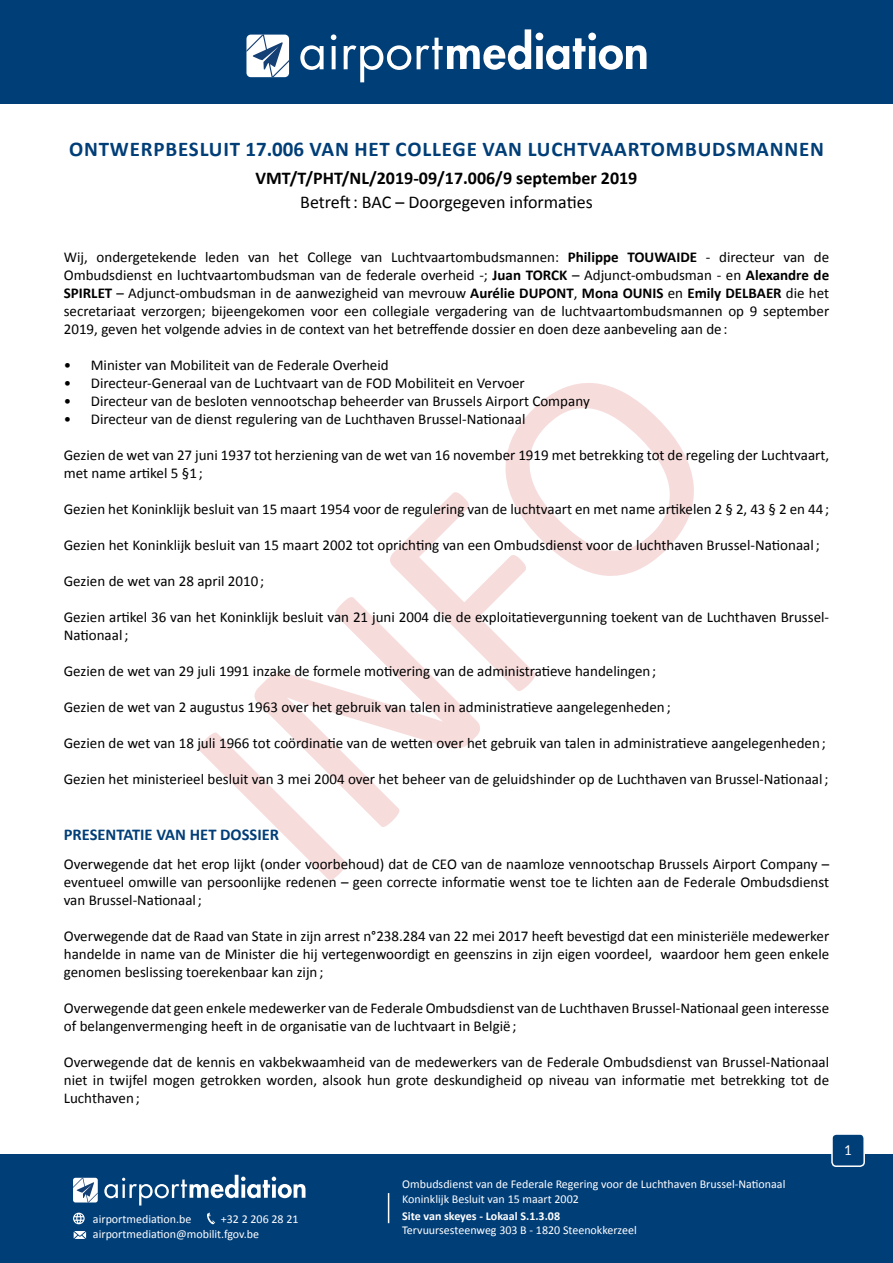
<style>
.page{position:relative;width:893px;height:1263px;background:#fff}
.page>*{position:absolute;margin:0;border:0;box-sizing:border-box;transform-origin:0 0}
.t1{font:700 21px "Calibri";letter-spacing:.04em;color:#003e78}
.t2{font:700 18px "Calibri";color:#000}
.t3{font:18px "Calibri";letter-spacing:-.005em;color:#000}
.t4{font:700 16.5px "Calibri";color:#003e78}
.t5{font:15px/18px "Calibri";color:#000;text-align:justify}
.t6{font:13.5px "Lato";color:#fff}
.t7{font:12px/14.4px "Calibri";color:#fff}
.t8{font:700 12px "Calibri";color:#fff}
.s1{font-weight:700}
</style>
<div class="page">
<div style="left:0;top:1154px;width:893px;height:109px;background:#003e78"></div>
<hr style="left:388px;top:1193px;width:1px;height:30px;background:#fff">
<svg style="left:74px;top:1231px;width:12px;height:8px"></svg>
<svg style="left:73px;top:1213px;width:12px;height:11px"></svg>
<svg style="left:207px;top:1212px;width:8px;height:12px"></svg>
<svg style="left:104px;top:1175px;width:201px;height:30px"></svg>
<svg style="left:73px;top:1178px;width:25px;height:24px"></svg>
<div style="left:832px;top:1134px;width:32px;height:32px;background:#003e78;border-radius:4px"></div>
<div style="left:831px;top:1133px;width:34px;height:34px;border:2px solid #fff;border-radius:4px"></div>
<svg style="left:199px;top:383px;width:495px;height:497px"></svg>
<div style="left:0;top:0;width:893px;height:104px;background:#003e78"></div>
<svg style="left:300px;top:45px;width:24px;height:25px"></svg>
<svg style="left:331px;top:34px;width:5px;height:35px"></svg>
<svg style="left:344px;top:45px;width:67px;height:37px"></svg>
<svg style="left:417px;top:29px;width:229px;height:41px"></svg>
<svg style="left:246px;top:35px;width:43px;height:42px;background:#c4cfdc"></svg>
<h1 class="t1" style="left:69px;top:134px;width:756px">ONTWERPBESLUIT 17.006 VAN HET COLLEGE VAN LUCHTVAARTOMBUDSMANNEN</h1>
<p class="t2" style="left:256px;top:165px;width:383px">VMT/T/PHT/NL/2019-09/17.006/9 september 2019</p>
<p class="t3" style="left:300px;top:191px;width:294px">Betreft : BAC – Doorgegeven informaties</p>
<p class="t5" style="left:64px;top:247px;width:767px">Wij, ondergetekende leden van het College van Luchtvaartombudsmannen: <span class="s1">Philippe TOUWAIDE</span> - directeur van de Ombudsdienst en luchtvaartombudsman van de federale overheid -; <span class="s1">Juan TORCK</span> – Adjunct-ombudsman - en <span class="s1">Alexandre de SPIRLET</span> – Adjunct-ombudsman in de aanwezigheid van mevrouw <span class="s1">Aurélie DUPONT</span>, <span class="s1">Mona OUNIS</span> en <span class="s1">Emily DELBAER</span> die het secretariaat verzorgen; bijeengekomen voor een collegiale vergadering van de luchtvaartombudsmannen op 9 september 2019, geven het volgende advies in de context van het betreffende dossier en doen deze aanbeveling aan de :</p>
<p class="t5" style="left:64px;top:355px;width:326px">• Minister van Mobiliteit van de Federale Overheid</p>
<p class="t5" style="left:64px;top:373px;width:462px">• Directeur-Generaal van de Luchtvaart van de FOD Mobiliteit en Vervoer</p>
<p class="t5" style="left:64px;top:391px;width:527px">• Directeur van de besloten vennootschap beheerder van Brussels Airport Company</p>
<p class="t5" style="left:64px;top:409px;width:463px">• Directeur van de dienst regulering van de Luchthaven Brussel-Nationaal</p>
<p class="t5" style="left:64px;top:445px;width:767px">Gezien de wet van 27 juni 1937 tot herziening van de wet van 16 november 1919 met betrekking tot de regeling der Luchtvaart, met name artikel 5 §1 ;</p>
<p class="t5" style="left:64px;top:499px;width:767px">Gezien het Koninklijk besluit van 15 maart 1954 voor de regulering van de luchtvaart en met name artikelen 2 § 2, 43 § 2 en 44 ;</p>
<p class="t5" style="left:64px;top:535px;width:757px">Gezien het Koninklijk besluit van 15 maart 2002 tot oprichting van een Ombudsdienst voor de luchthaven Brussel-Nationaal ;</p>
<p class="t5" style="left:64px;top:571px;width:202px">Gezien de wet van 28 april 2010 ;</p>
<p class="t5" style="left:64px;top:607px;width:767px">Gezien artikel 36 van het Koninklijk besluit van 21 juni 2004 die de exploitatievergunning toekent van de Luchthaven Brussel-<br>Nationaal ;</p>
<p class="t5" style="left:64px;top:661px;width:594px">Gezien de wet van 29 juli 1991 inzake de formele motivering van de administratieve handelingen ;</p>
<p class="t5" style="left:64px;top:697px;width:608px">Gezien de wet van 2 augustus 1963 over het gebruik van talen in administratieve aangelegenheden ;</p>
<p class="t5" style="left:64px;top:733px;width:763px">Gezien de wet van 18 juli 1966 tot coördinatie van de wetten over het gebruik van talen in administratieve aangelegenheden ;</p>
<p class="t5" style="left:64px;top:769px;width:766px">Gezien het ministerieel besluit van 3 mei 2004 over het beheer van de geluidshinder op de Luchthaven van Brussel-Nationaal ;</p>
<p class="t4" style="left:64px;top:823px;width:217px">PRESENTATIE VAN HET DOSSIER</p>
<p class="t5" style="left:64px;top:854px;width:767px">Overwegende dat het erop lijkt (onder voorbehoud) dat de CEO van de naamloze vennootschap Brussels Airport Company – eventueel omwille van persoonlijke redenen – geen correcte informatie wenst toe te lichten aan de Federale Ombudsdienst van Brussel-Nationaal ;</p>
<p class="t5" style="left:64px;top:926px;width:767px">Overwegende dat de Raad van State in zijn arrest n°238.284 van 22 mei 2017 heeft bevestigd dat een ministeriële medewerker handelde in name van de Minister die hij vertegenwoordigt en geenszins in zijn eigen voordeel, waardoor hem geen enkele genomen beslissing toerekenbaar kan zijn ;</p>
<p class="t5" style="left:64px;top:998px;width:767px">Overwegende dat geen enkele medewerker van de Federale Ombudsdienst van de Luchthaven Brussel-Nationaal geen interesse of belangenvermenging heeft in de organisatie van de luchtvaart in België ;</p>
<p class="t5" style="left:64px;top:1052px;width:767px">Overwegende dat de kennis en vakbekwaamheid van de medewerkers van de Federale Ombudsdienst van Brussel-Nationaal niet in twijfel mogen getrokken worden, alsook hun grote deskundigheid op niveau van informatie met betrekking tot de Luchthaven ;</p>
<p class="t7" style="left:93px;top:1211px;width:100px">airportmediation.be</p>
<p class="t7" style="left:221px;top:1211px;width:79px">+32 2 206 28 21</p>
<p class="t7" style="left:93px;top:1226px;width:168px">airportmediation@mobilit.fgov.be</p>
<p class="t7" style="left:402px;top:1176px;width:385px">Ombudsdienst van de Federale Regering voor de Luchthaven Brussel-Nationaal<br>Koninklijk Besluit van 15 maart 2002</p>
<p class="t8" style="left:402px;top:1207px;width:159px">Site van skeyes - Lokaal S.1.3.08</p>
<p class="t7" style="left:402px;top:1223px;width:236px">Tervuursesteenweg 303 B - 1820 Steenokkerzeel</p>
<p class="t6" style="left:844px;top:1141px;width:9px">1</p>
</div>
